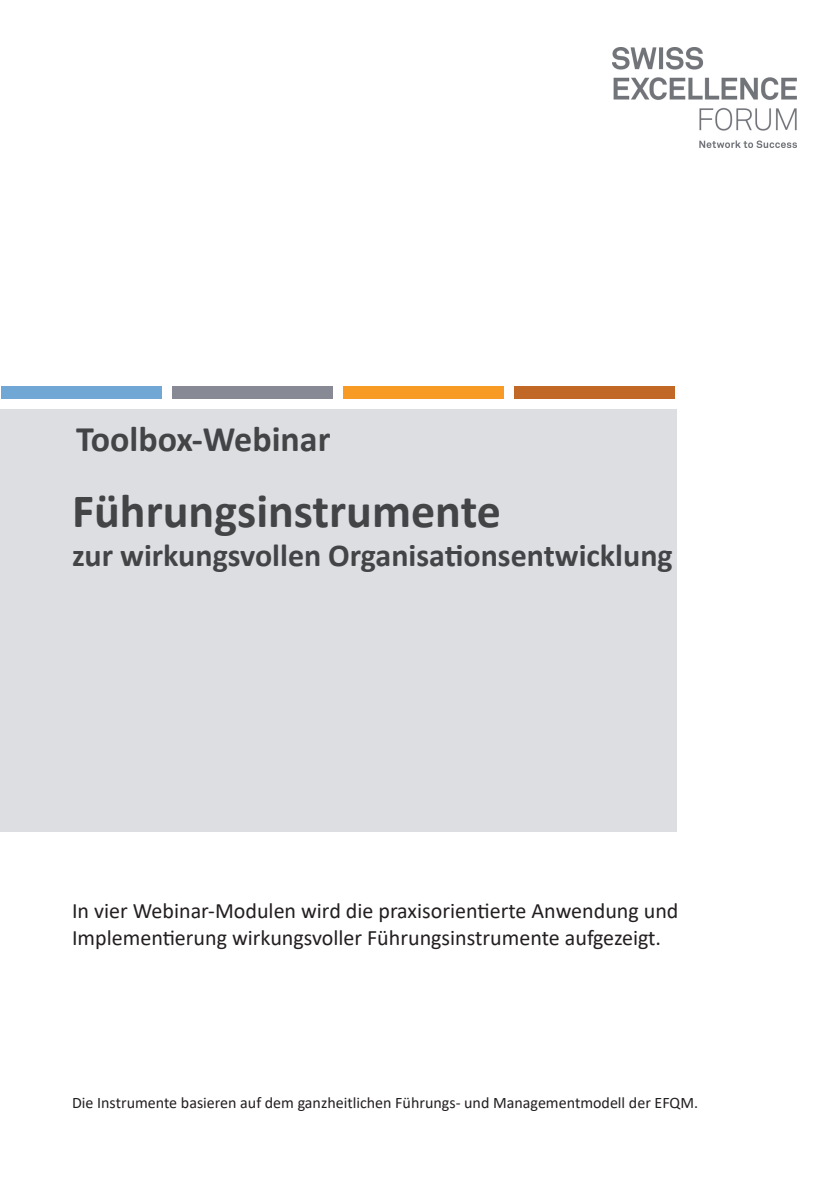
<style>
.page{position:relative;width:840px;height:1191px;background:#fff}
.page>*{position:absolute;margin:0;border:0;box-sizing:border-box;transform-origin:0 0}
.t1{font:700 48px "Calibri";color:#434446}
.t2{font:700 36px "Calibri";color:#434446}
.t3{font:700 32px "Calibri";color:#434446}
.t4{font:22px/26.4px "Calibri";color:#231f20}
.t5{font:16px "Calibri";color:#231f20}
</style>
<div class="page">
<img style="left:612px;top:47px;width:184px;height:100px">
<div style="left:0;top:409px;width:676px;height:422px;background:#dddee2"></div>
<div style="left:1px;top:386px;width:161px;height:13px;background:#71a7d4"></div>
<div style="left:172px;top:386px;width:160px;height:13px;background:#878994"></div>
<div style="left:343px;top:386px;width:160px;height:13px;background:#f89b24"></div>
<div style="left:514px;top:386px;width:161px;height:13px;background:#c16826"></div>
<p class="t2" style="left:76px;top:413px;width:256px">Toolbox-Webinar</p>
<p class="t1" style="left:72px;top:477px;width:430px">Führungsinstrumente</p>
<p class="t3" style="left:72px;top:532px;width:602px">zur wirkungsvollen Organisationsentwicklung</p>
<p class="t4" style="left:72px;top:897px;width:607px">In vier Webinar-Modulen wird die praxisorientierte Anwendung und<br>Implementierung wirkungsvoller Führungsinstrumente aufgezeigt.</p>
<p class="t5" style="left:72px;top:1091px;width:627px">Die Instrumente basieren auf dem ganzheitlichen Führungs- und Managementmodell der EFQM.</p>
</div>
